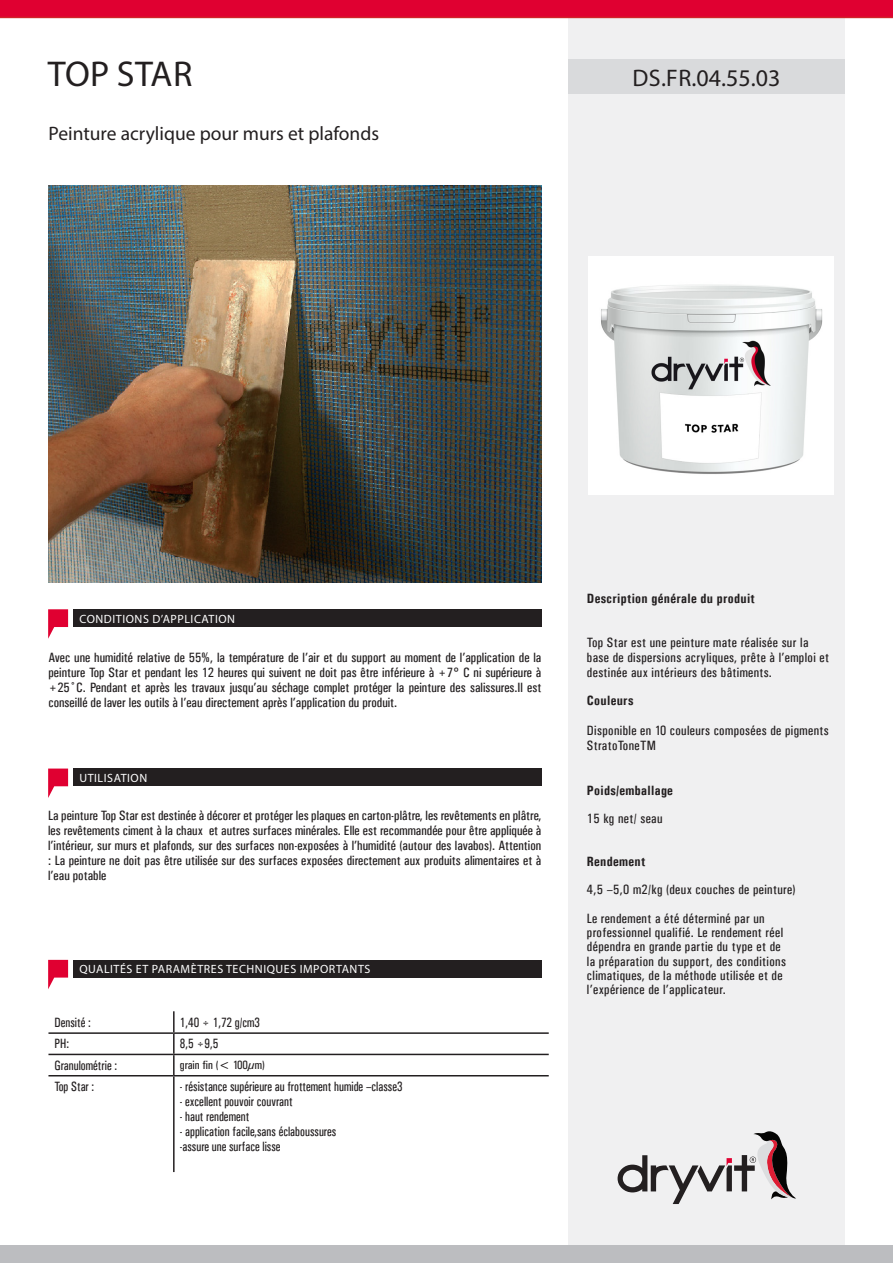
<style>
.page{position:relative;width:893px;height:1263px;background:#fff}
.page>*{position:absolute;margin:0;border:0;box-sizing:border-box;transform-origin:0 0}
.t1{font:36px "Myriad Pro";letter-spacing:.01em;color:#231f20}
.t2{font:24px "Myriad Pro";color:#231f20}
.t3{font:19.5px "Myriad Pro";color:#231f20}
.t4{font:13.5px/15px "Univers Condensed";letter-spacing:.025em;color:#231f20}
.t5{font:13.5px "Univers Condensed";color:#231f20;scale:.9 1}
.t6{font:700 13.5px "Univers Condensed";letter-spacing:.025em;color:#231f20}
.t7{font:13.5px "Univers Condensed";letter-spacing:.025em;color:#231f20;scale:.9 1}
.t8{font:12px "Myriad Pro";letter-spacing:.045em;color:#fff}
.t9{font:12px "Univers Condensed";color:#231f20}
</style>
<div class="page">
<div style="left:568px;top:0;width:277px;height:1263px;background:#f0f0f1"></div>
<svg style="left:0;top:0;width:893px;height:18px;background:#de0230"></svg>
<svg style="left:618px;top:1131px;width:178px;height:73px"></svg>
<div style="left:0;top:1245px;width:893px;height:18px;background:#bcbdc0"></div>
<div style="left:568px;top:59px;width:277px;height:35px;background:#d9dadc"></div>
<img style="left:588px;top:257px;width:245px;height:238px">
<div style="left:73px;top:960px;width:468px;height:18px;background:#231f20"></div>
<svg style="left:48px;top:960px;width:20px;height:29px"></svg>
<div style="left:73px;top:609px;width:468px;height:18px;background:#231f20"></div>
<svg style="left:48px;top:609px;width:20px;height:30px"></svg>
<div style="left:73px;top:768px;width:468px;height:18px;background:#231f20"></div>
<svg style="left:48px;top:768px;width:20px;height:30px"></svg>
<hr style="left:173px;top:1011px;width:2px;height:21px;background:#231f20">
<hr style="left:48px;top:1032px;width:126px;height:2px;background:#231f20">
<hr style="left:174px;top:1032px;width:375px;height:2px;background:#231f20">
<hr style="left:173px;top:1034px;width:2px;height:20px;background:#231f20">
<hr style="left:48px;top:1054px;width:126px;height:1px;background:#231f20">
<hr style="left:174px;top:1054px;width:375px;height:1px;background:#231f20">
<hr style="left:173px;top:1055px;width:2px;height:20px;background:#231f20">
<hr style="left:48px;top:1075px;width:126px;height:1px;background:#231f20">
<hr style="left:174px;top:1075px;width:375px;height:1px;background:#231f20">
<hr style="left:173px;top:1076px;width:2px;height:96px;background:#231f20">
<img style="left:48px;top:186px;width:494px;height:396px">
<p class="t1" style="left:48px;top:52px;width:146px">TOP STAR</p>
<p class="t3" style="left:48px;top:121px;width:332px">Peinture acrylique pour murs et plafonds</p>
<p class="t2" style="left:632px;top:63px;width:149px">DS.FR.04.55.03</p>
<p class="t8" style="left:79px;top:611px;width:157px">CONDITIONS D’APPLICATION</p>
<p class="t4" style="left:48px;top:650px;width:494px;text-align:justify">Avec une humidité relative de 55%, la température de l’air et du support au moment de l’application de la peinture Top Star et pendant les 12 heures qui suivent ne doit pas être inférieure à +7° C ni supérieure à +25˚C. Pendant et après les travaux jusqu’au séchage complet protéger la peinture des salissures.Il est conseillé de laver les outils à l’eau directement après l’application du produit.</p>
<p class="t8" style="left:79px;top:771px;width:69px">UTILISATION</p>
<p class="t4" style="left:48px;top:808px;width:495px;text-align:justify">La peinture Top Star est destinée à décorer et protéger les plaques en carton-plâtre, les revêtements en plâtre, les revêtements ciment à la chaux et autres surfaces minérales. Elle est recommandée pour être appliquée à l’intérieur, sur murs et plafonds, sur des surfaces non-exposées à l’humidité (autour des lavabos). Attention : La peinture ne doit pas être utilisée sur des surfaces exposées directement aux produits alimentaires et à l’eau potable</p>
<p class="t8" style="left:79px;top:961px;width:292px">QUALITÉS ET PARAMÈTRES TECHNIQUES IMPORTANTS</p>
<p class="t5" style="left:54px;top:1014px;width:42px">Densité :</p>
<p class="t7" style="left:180px;top:1014px;width:91px">1,40 ÷ 1,72 g/cm3</p>
<p class="t7" style="left:54px;top:1036px;width:18px">PH:</p>
<p class="t7" style="left:180px;top:1036px;width:44px">8,5 ÷9,5</p>
<p class="t5" style="left:54px;top:1057px;width:71px">Granulométrie :</p>
<p class="t9" style="left:180px;top:1057px;width:86px">grain fin (&lt; 100μm)</p>
<p class="t7" style="left:54px;top:1078px;width:46px">Top Star :</p>
<p class="t5" style="left:180px;top:1078px;width:249px">- résistance supérieure au frottement humide –classe3</p>
<p class="t5" style="left:180px;top:1093px;width:127px">- excellent pouvoir couvrant</p>
<p class="t5" style="left:180px;top:1108px;width:79px">- haut rendement</p>
<p class="t5" style="left:180px;top:1123px;width:175px">- application facile,sans éclaboussures</p>
<p class="t5" style="left:180px;top:1138px;width:114px">-assure une surface lisse</p>
<p class="t6" style="left:587px;top:591px;width:169px">Description générale du produit</p>
<p class="t4" style="left:587px;top:635px;width:244px">Top Star est une peinture mate réalisée sur la base de dispersions acryliques, prête à l’emploi et destinée aux intérieurs des bâtiments.</p>
<p class="t6" style="left:587px;top:693px;width:48px">Couleurs</p>
<p class="t4" style="left:587px;top:722px;width:243px">Disponible en 10 couleurs composées de pigments<br>StratoToneTM</p>
<p class="t6" style="left:587px;top:782px;width:88px">Poids/emballage</p>
<p class="t4" style="left:587px;top:811px;width:77px">15 kg net/ seau</p>
<p class="t6" style="left:587px;top:853px;width:60px">Rendement</p>
<p class="t4" style="left:587px;top:882px;width:210px">4,5 –5,0 m2/kg (deux couches de peinture)</p>
<p class="t4" style="left:587px;top:911px;width:201px;line-height:14.2px">Le rendement a été déterminé par un professionnel qualifié. Le rendement réel dépendra en grande partie du type et de la préparation du support, des conditions climatiques, de la méthode utilisée et de l’expérience de l’applicateur.</p>
</div>
